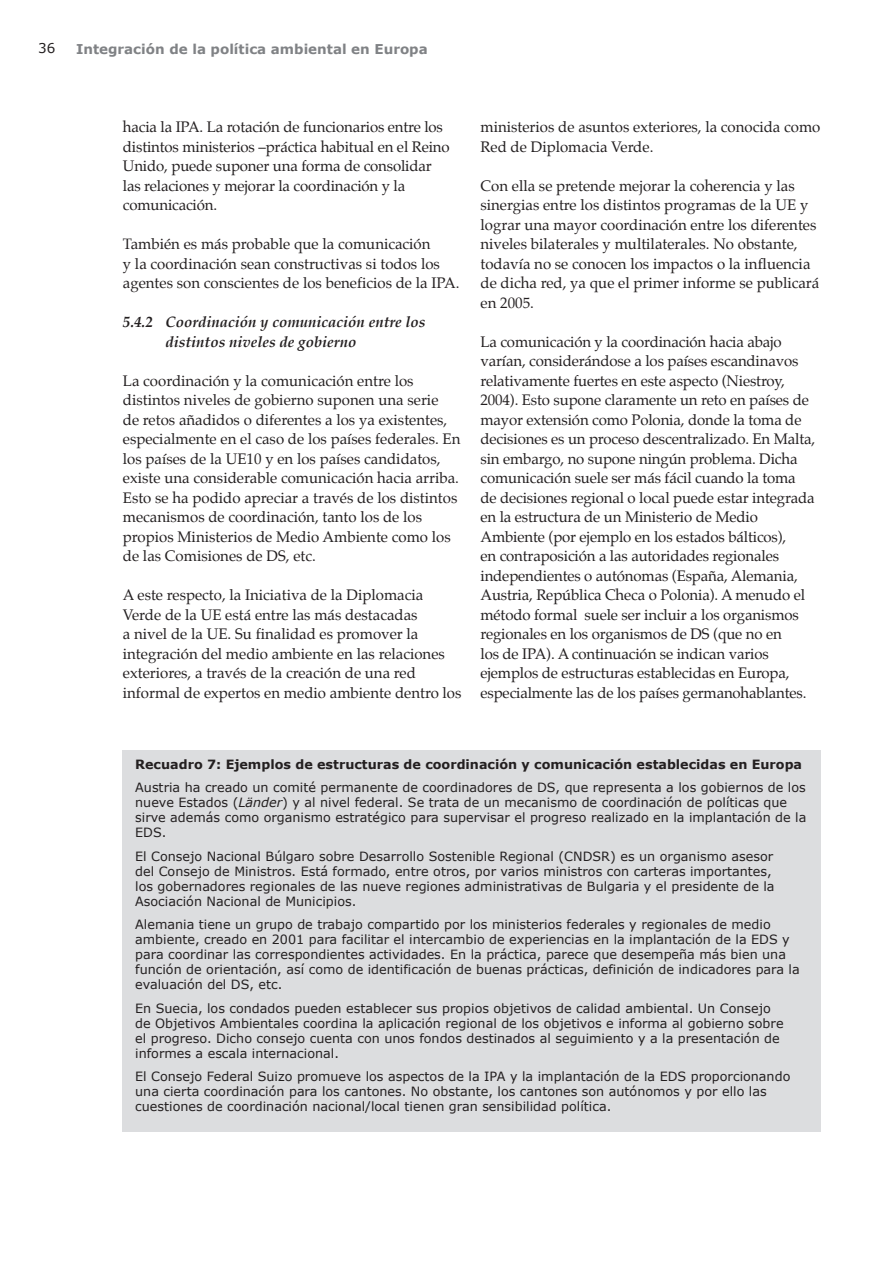
<style>
.page{position:relative;width:893px;height:1263px;background:#fff}
.page>*{position:absolute;margin:0;border:0;box-sizing:border-box;transform-origin:0 0}
.t1{font:15px/19.5px "Palatino";color:#231f20}
.t2{font:italic 700 15px/19.5px "Palatino";color:#231f20}
.t3{font:700 13.5px "Verdana";color:#808285}
.t4{font:13.5px "Verdana";color:#231f20}
.t5{font:12.75px/15px "Verdana";color:#231f20}
.t6{font:700 12.75px "Verdana";color:#231f20}
.s1{font-style:italic}
</style>
<div class="page">
<div style="left:122px;top:750px;width:699px;height:382px;background:#dcdddf"></div>
<p class="t4" style="left:38px;top:39px;width:19px">36</p>
<p class="t3" style="left:76px;top:40px;width:353px">Integración de la política ambiental en Europa</p>
<p class="t1" style="left:123px;top:118px;width:328px">hacia la IPA. La rotación de funcionarios entre los distintos ministerios –práctica habitual en el Reino Unido, puede suponer una forma de consolidar las relaciones y mejorar la coordinación y la comunicación.</p>
<p class="t1" style="left:123px;top:235px;width:338px">También es más probable que la comunicación<br>y la coordinación sean constructivas si todos los agentes son conscientes de los beneficios de la IPA.</p>
<p class="t2" style="left:165px;top:313px;width:262px;text-indent:-43px">5.4.2 Coordinación y comunicación entre los distintos niveles de gobierno</p>
<p class="t1" style="left:123px;top:372px;width:339px">La coordinación y la comunicación entre los distintos niveles de gobierno suponen una serie<br>de retos añadidos o diferentes a los ya existentes, especialmente en el caso de los países federales. En los países de la UE10 y en los países candidatos, existe una considerable comunicación hacia arriba.<br>Esto se ha podido apreciar a través de los distintos mecanismos de coordinación, tanto los de los propios Ministerios de Medio Ambiente como los de las Comisiones de DS, etc.</p>
<p class="t1" style="left:123px;top:586px;width:340px">A este respecto, la Iniciativa de la Diplomacia Verde de la UE está entre las más destacadas<br>a nivel de la UE. Su finalidad es promover la integración del medio ambiente en las relaciones exteriores, a través de la creación de una red informal de expertos en medio ambiente dentro los</p>
<p class="t1" style="left:480px;top:118px;width:341px">ministerios de asuntos exteriores, la conocida como<br>Red de Diplomacia Verde.</p>
<p class="t1" style="left:480px;top:177px;width:340px">Con ella se pretende mejorar la coherencia y las sinergias entre los distintos programas de la UE y lograr una mayor coordinación entre los diferentes niveles bilaterales y multilaterales. No obstante, todavía no se conocen los impactos o la influencia de dicha red, ya que el primer informe se publicará en 2005.</p>
<p class="t1" style="left:480px;top:333px;width:336px">La comunicación y la coordinación hacia abajo varían, considerándose a los países escandinavos relativamente fuertes en este aspecto (Niestroy, 2004). Esto supone claramente un reto en países de mayor extensión como Polonia, donde la toma de decisiones es un proceso descentralizado. En Malta, sin embargo, no supone ningún problema. Dicha comunicación suele ser más fácil cuando la toma de decisiones regional o local puede estar integrada en la estructura de un Ministerio de Medio Ambiente (por ejemplo en los estados bálticos),<br>en contraposición a las autoridades regionales independientes o autónomas (España, Alemania, Austria, República Checa o Polonia). A menudo el método formal suele ser incluir a los organismos regionales en los organismos de DS (que no en<br>los de IPA). A continuación se indican varios ejemplos de estructuras establecidas en Europa, especialmente las de los países germanohablantes.</p>
<p class="t6" style="left:135px;top:756px;width:668px">Recuadro 7: Ejemplos de estructuras de coordinación y comunicación establecidas en Europa</p>
<p class="t5" style="left:135px;top:780px;width:673px">Austria ha creado un comité permanente de coordinadores de DS, que representa a los gobiernos de los nueve Estados (<span class="s1">Länder</span>) y al nivel federal. Se trata de un mecanismo de coordinación de políticas que sirve además como organismo estratégico para supervisar el progreso realizado en la implantación de la EDS.</p>
<p class="t5" style="left:135px;top:848px;width:641px">El Consejo Nacional Búlgaro sobre Desarrollo Sostenible Regional (CNDSR) es un organismo asesor del Consejo de Ministros. Está formado, entre otros, por varios ministros con carteras importantes, los gobernadores regionales de las nueve regiones administrativas de Bulgaria y el presidente de la Asociación Nacional de Municipios.</p>
<p class="t5" style="left:135px;top:917px;width:666px">Alemania tiene un grupo de trabajo compartido por los ministerios federales y regionales de medio ambiente, creado en 2001 para facilitar el intercambio de experiencias en la implantación de la EDS y para coordinar las correspondientes actividades. En la práctica, parece que desempeña más bien una función de orientación, así como de identificación de buenas prácticas, definición de indicadores para la evaluación del DS, etc.</p>
<p class="t5" style="left:135px;top:1000px;width:650px">En Suecia, los condados pueden establecer sus propios objetivos de calidad ambiental. Un Consejo de Objetivos Ambientales coordina la aplicación regional de los objetivos e informa al gobierno sobre el progreso. Dicho consejo cuenta con unos fondos destinados al seguimiento y a la presentación de informes a escala internacional.</p>
<p class="t5" style="left:135px;top:1069px;width:657px">El Consejo Federal Suizo promueve los aspectos de la IPA y la implantación de la EDS proporcionando una cierta coordinación para los cantones. No obstante, los cantones son autónomos y por ello las cuestiones de coordinación nacional/local tienen gran sensibilidad política.</p>
</div>
